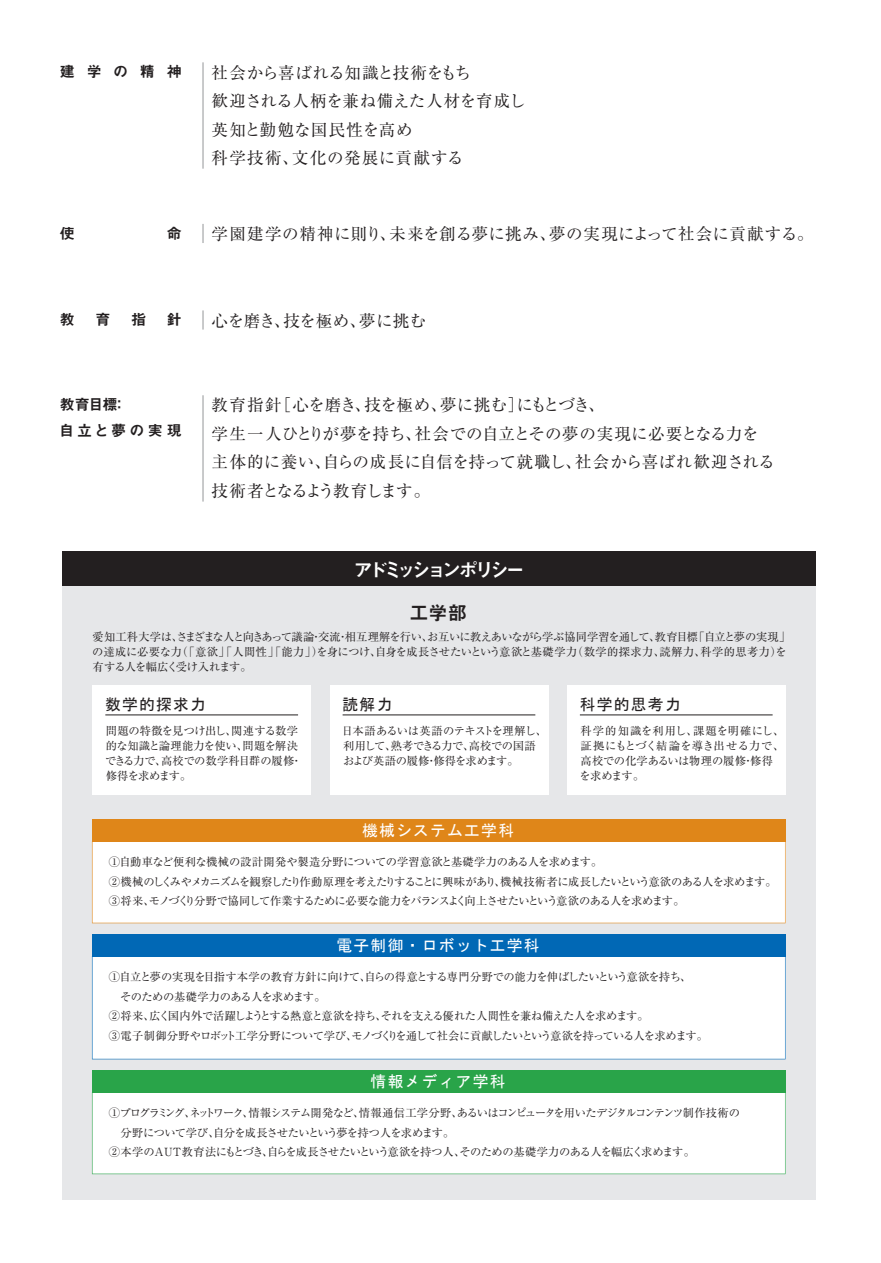
<style>
.page{position:relative;width:881px;height:1263px;background:#fff}
.page>*{position:absolute;margin:0;border:0;box-sizing:border-box;transform-origin:0 0}
.t1{font:19.2px "Midashi Go Pro MB31";letter-spacing:-.205em;color:#fff}
.t2{font:19.2px "Midashi Go Pro MB31";color:#231f20}
.t3{font:16.5px/28.5px "Ryumin Pr 6";letter-spacing:-.005em;color:#231f20}
.t4{font:16.5px/28.5px "Ryumin Pr 6";letter-spacing:.015em;color:#231f20}
.t5{font:16.5px "Ryumin Pr 6";letter-spacing:-.02em;color:#231f20}
.t6{font:15.75px "MS Gothic";letter-spacing:.08em;color:#fff}
.t7{font:15.75px "MS Gothic";letter-spacing:.08em;color:#231f20}
.t8{font:15px/25.5px "Midashi Go Pro MB31";letter-spacing:.14em;color:#231f20}
.t9{font:15px "Midashi Go Pro MB31";letter-spacing:.225em;color:#231f20}
.t10{font:11.25px/19.5px "Ryumin Pr 6";letter-spacing:-.055em;color:#231f20}
.t11{font:11.25px/15px "Ryumin Pr 6";letter-spacing:-.035em;color:#231f20}
.t12{font:11.25px/15px "Ryumin Pr 6";letter-spacing:-.005em;color:#231f20}
</style>
<div class="page">
<div style="left:62px;top:552px;width:753px;height:648px;background:#e6e7e9"></div>
<div style="left:62px;top:552px;width:753px;height:34px;background:#231f20"></div>
<div style="left:92px;top:685px;width:219px;height:109px;background:#fff"></div>
<hr style="left:105px;top:715px;width:193px;height:1px;background:#231f20">
<div style="left:330px;top:685px;width:218px;height:109px;background:#fff"></div>
<div style="left:567px;top:685px;width:218px;height:109px;background:#fff"></div>
<div style="left:92px;top:841px;width:693px;height:82px;background:#fff"></div>
<div style="left:92px;top:819px;width:693px;height:22px;background:#df8619"></div>
<div style="left:92px;top:956px;width:693px;height:103px;background:#fff"></div>
<div style="left:92px;top:934px;width:693px;height:22px;background:#0168b5"></div>
<div style="left:92px;top:1092px;width:693px;height:82px;background:#fff"></div>
<div style="left:92px;top:1070px;width:693px;height:22px;background:#29a449"></div>
<hr style="left:342px;top:715px;width:193px;height:1px;background:#231f20">
<hr style="left:579px;top:715px;width:193px;height:1px;background:#231f20">
<hr style="left:203px;top:62px;width:1px;height:107px;background:#939598">
<svg style="left:203px;top:310px;width:1px;height:20px"></svg>
<hr style="left:203px;top:395px;width:1px;height:107px;background:#939598">
<svg style="left:203px;top:224px;width:1px;height:19px"></svg>
<h3 class="t9" style="left:60px;top:60px;width:123px">建学の精神</h3>
<h2 class="t4" style="left:211px;top:57px;width:315px">社会から喜ばれる知識と技術をもち<br>歓迎される人柄を兼ね備えた人材を育成し英知と勤勉な国民性を高め<br>科学技術、文化の発展に貢献する</h2>
<h3 class="t9" style="left:60px;top:221px;width:16px">使</h3>
<h3 class="t9" style="left:167px;top:221px;width:16px">命</h3>
<h2 class="t4" style="left:211px;top:219px;width:603px">学園建学の精神に則り、未来を創る夢に挑み、夢の実現によって社会に貢献する。</h2>
<h3 class="t9" style="left:60px;top:308px;width:16px">教</h3>
<h3 class="t9" style="left:95px;top:308px;width:16px">育</h3>
<h3 class="t9" style="left:131px;top:308px;width:16px">指</h3>
<h3 class="t9" style="left:167px;top:308px;width:16px">針</h3>
<h2 class="t5" style="left:211px;top:307px;width:216px">心を磨き、技を極め、夢に挑む</h2>
<h3 class="t8" style="left:59px;top:390px;width:124px">教育目標：<br>自立と夢の実現</h3>
<h2 class="t3" style="left:211px;top:390px;width:564px">教育指針［心を磨き、技を極め、夢に挑む］にもとづき、<br>学生一人ひとりが夢を持ち、社会での自立とその夢の実現に必要となる力を主体的に養い、自らの成長に自信を持って就職し、社会から喜ばれ歓迎される技術者となるよう教育します。</h2>
<h1 class="t1" style="left:353px;top:554px;width:173px">アドミッションポリシー</h1>
<h1 class="t2" style="left:409px;top:598px;width:59px">工学部</h1>
<p class="t11" style="left:92px;top:629px;width:699px">愛知工科大学は、さまざまな人と向きあって議論・交流・相互理解を行い、お互いに教えあいながら学ぶ協同学習を通して、教育目標「自立と夢の実現」の達成に必要な力（「意欲」「人間性」「能力」）を身につけ、自身を成長させたいという意欲と基礎学力（数学的探求力、読解力、科学的思考力）を有する人を幅広く受け入れます。</p>
<h3 class="t7" style="left:105px;top:696px;width:102px">数学的探求力</h3>
<p class="t11" style="left:105px;top:722px;width:198px">問題の特徴を見つけ出し、関連する数学的な知識と論理能力を使い、問題を解決できる力で、高校での数学科目群の履修・修得を求めます。</p>
<h3 class="t7" style="left:342px;top:696px;width:51px">読解力</h3>
<p class="t11" style="left:342px;top:722px;width:206px">日本語あるいは英語のテキストを理解し、利用して、熟考できる力で、高校での国語および英語の履修・修得を求めます。</p>
<h3 class="t7" style="left:579px;top:696px;width:102px">科学的思考力</h3>
<p class="t12" style="left:579px;top:722px;width:206px">科学的知識を利用し、課題を明確にし、証拠にもとづく結論を導き出せる力で、高校での化学あるいは物理の履修・修得を求めます。</p>
<h3 class="t6" style="left:362px;top:822px;width:153px">機械システム工学科</h3>
<p class="t10" style="left:109px;top:852px;width:669px">①自動車など便利な機械の設計開発や製造分野についての学習意欲と基礎学力のある人を求めます。<br>②機械のしくみやメカニズムを観察したり作動原理を考えたりすることに興味があり、機械技術者に成長したいという意欲のある人を求めます。<br>③将来、モノづくり分野で協同して作業するために必要な能力をバランスよく向上させたいという意欲のある人を求めます。</p>
<h3 class="t6" style="left:336px;top:937px;width:204px">電子制御・ロボット工学科</h3>
<p class="t10" style="left:109px;top:966px;width:600px">①自立と夢の実現を目指す本学の教育方針に向けて、自らの得意とする専門分野での能力を伸ばしたいという意欲を持ち、<br>　そのための基礎学力のある人を求めます。<br>②将来、広く国内外で活躍しようとする熱意と意欲を持ち、それを支える優れた人間性を兼ね備えた人を求めます。<br>③電子制御分野やロボット工学分野について学び、モノづくりを通して社会に貢献したいという意欲を持っている人を求めます。</p>
<h3 class="t6" style="left:370px;top:1073px;width:136px">情報メディア学科</h3>
<p class="t10" style="left:109px;top:1103px;width:632px">①プログラミング、ネットワーク、情報システム開発など、情報通信工学分野、あるいはコンピュータを用いたデジタルコンテンツ制作技術の　分野について学び、自分を成長させたいという夢を持つ人を求めます。<br>②本学のAUT教育法にもとづき、自らを成長させたいという意欲を持つ人、そのための基礎学力のある人を幅広く求めます。</p>
</div>
